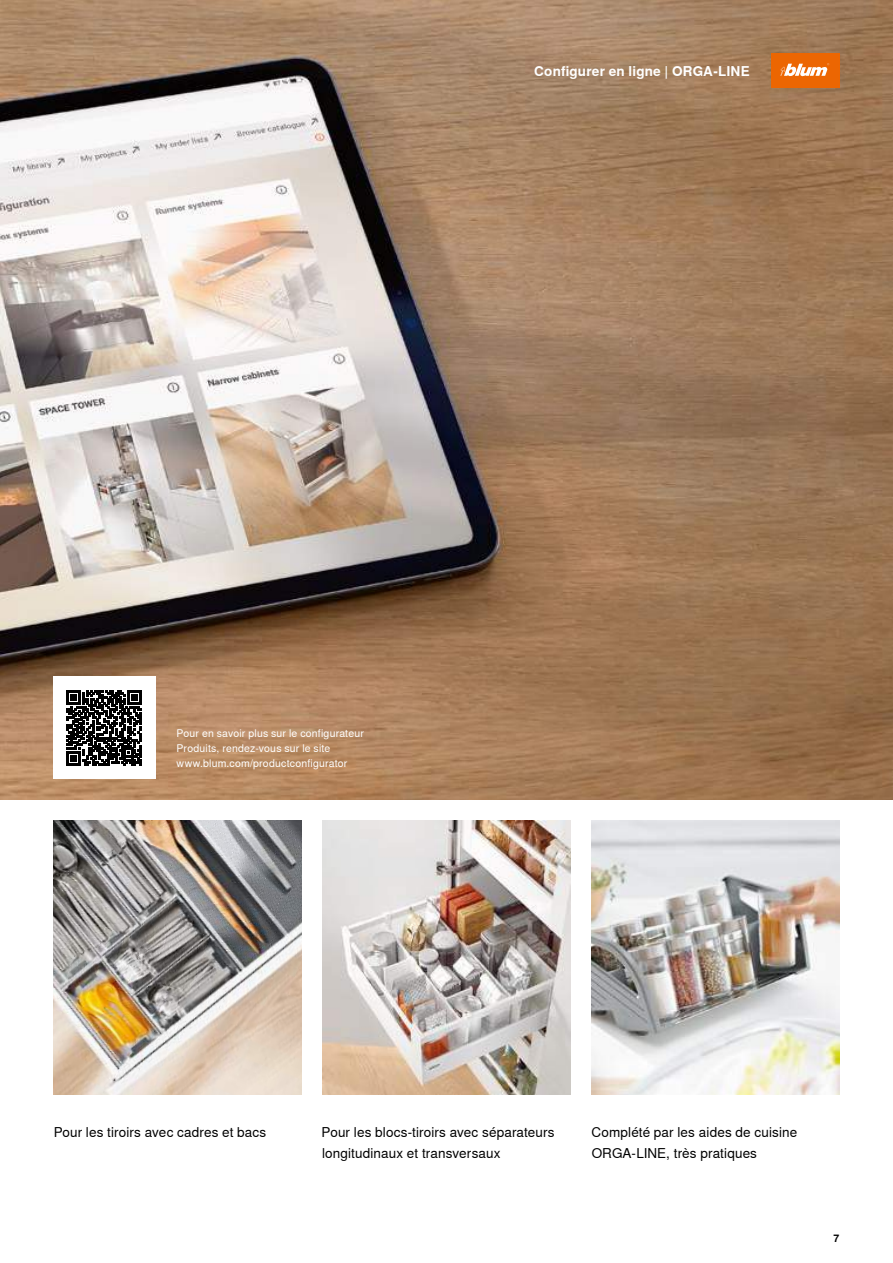
<style>
.page{position:relative;width:893px;height:1263px;background:#fff}
.page>*{position:absolute;margin:0;border:0;box-sizing:border-box;transform-origin:0 0}
.t1{font:13.5px/21px "Nimbus Sans Global";letter-spacing:.01em;color:#000}
.t2{font:700 13.5px "Nimbus Sans Global";letter-spacing:.015em;color:#fff}
.t3{font:10.5px/15px "Nimbus Sans Global";letter-spacing:.02em;color:#fff}
.t4{font:700 10.5px "Nimbus Sans Global";color:#000}
</style>
<div class="page">
<img style="left:0;top:0;width:893px;height:800px">
<div style="left:771px;top:54px;width:68px;height:34px;background:#ec6602"></div>
<svg style="left:780px;top:63px;width:49px;height:13px"></svg>
<img style="left:54px;top:821px;width:247px;height:273px">
<img style="left:591px;top:821px;width:248px;height:273px">
<img style="left:323px;top:821px;width:247px;height:273px">
<div style="left:54px;top:677px;width:102px;height:102px;background:#fff"></div>
<svg style="left:66px;top:690px;width:76px;height:76px"></svg>
<p class="t2" style="left:534px;top:63px;width:217px">Configurer en ligne | ORGA-LINE</p>
<p class="t3" style="left:177px;top:726px;width:189px">Pour en savoir plus sur le configurateur<br>Produits, rendez-vous sur le site www.blum.com/productconfigurator</p>
<p class="t1" style="left:54px;top:1121px;width:214px">Pour les tiroirs avec cadres et bacs</p>
<p class="t1" style="left:592px;top:1121px;width:207px">Complété par les aides de cuisine<br>ORGA-LINE, très pratiques</p>
<p class="t1" style="left:322px;top:1121px;width:235px">Pour les blocs-tiroirs avec séparateurs longitudinaux et transversaux</p>
<p class="t4" style="left:833px;top:1232px;width:7px">7</p>
</div>
